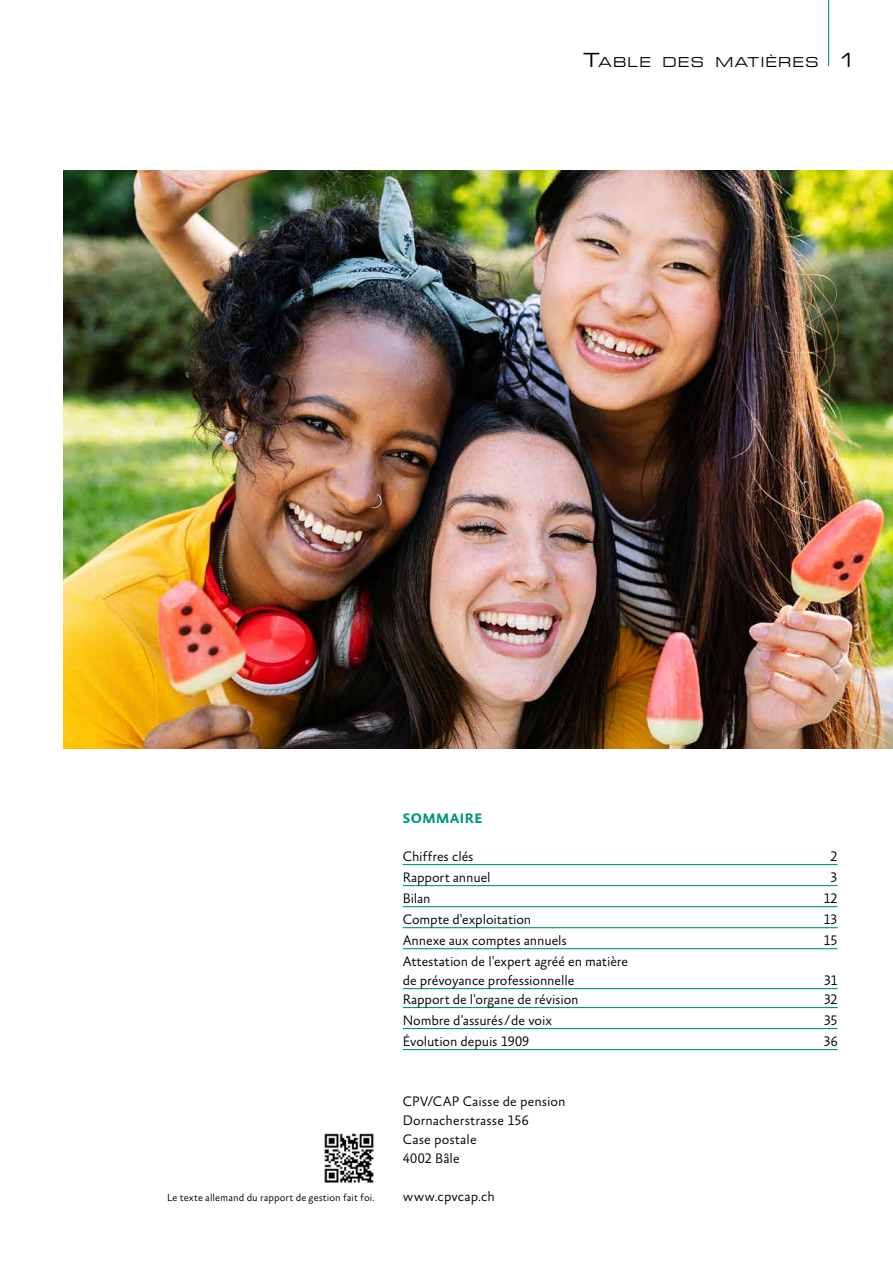
<style>
.page{position:relative;width:893px;height:1263px;background:#fff}
.page>*{position:absolute;margin:0;border:0;box-sizing:border-box;transform-origin:0 0}
.t1{font:300 13.95px/18.9px "Absara Sans TF";letter-spacing:-.005em;color:#000}
.t2{font:700 13.95px "Absara Sans TF";letter-spacing:.03em;color:#009778}
.t3{font:expanded 13.65px "Square 721 BT";letter-spacing:.09em;color:#000}
.t4{font:300 10.5px "Absara Sans TF";letter-spacing:.005em;color:#000}
.s1{font-size:19.5px}
</style>
<div class="page">
<hr style="left:828px;top:0;width:1px;height:66px;background:#009778">
<hr style="left:403px;top:864px;width:435px;height:1px;background:#009778">
<hr style="left:403px;top:885px;width:435px;height:1px;background:#009778">
<hr style="left:403px;top:906px;width:435px;height:1px;background:#009778">
<hr style="left:403px;top:927px;width:435px;height:1px;background:#009778">
<hr style="left:403px;top:948px;width:435px;height:1px;background:#009778">
<hr style="left:403px;top:988px;width:435px;height:1px;background:#009778">
<hr style="left:403px;top:1007px;width:435px;height:1px;background:#009778">
<hr style="left:403px;top:1028px;width:435px;height:1px;background:#009778">
<hr style="left:403px;top:1049px;width:435px;height:1px;background:#009778">
<img style="left:324px;top:1133px;width:50px;height:50px">
<img style="left:64px;top:170px;width:829px;height:578px">
<p class="t3" style="left:583px;top:53px;width:275px"><span class="s1">T</span>ABLE DES MATIÈRES <span class="s1">1</span></p>
<p class="t2" style="left:403px;top:811px;width:81px">SOMMAIRE</p>
<p class="t1" style="left:403px;top:848px;width:72px">Chiffres clés</p>
<p class="t1" style="left:831px;top:848px;width:9px">2</p>
<p class="t1" style="left:403px;top:869px;width:89px">Rapport annuel</p>
<p class="t1" style="left:831px;top:869px;width:9px">3</p>
<p class="t1" style="left:403px;top:890px;width:29px">Bilan</p>
<p class="t1" style="left:823px;top:890px;width:16px">12</p>
<p class="t1" style="left:403px;top:911px;width:130px">Compte d'exploitation</p>
<p class="t1" style="left:823px;top:911px;width:16px">13</p>
<p class="t1" style="left:403px;top:932px;width:166px">Annexe aux comptes annuels</p>
<p class="t1" style="left:824px;top:932px;width:16px">15</p>
<p class="t1" style="left:403px;top:953px;width:227px">Attestation de l'expert agréé en matière de prévoyance professionnelle</p>
<p class="t1" style="left:824px;top:972px;width:15px">31</p>
<p class="t1" style="left:403px;top:990px;width:177px">Rapport de l'organe de révision</p>
<p class="t1" style="left:824px;top:990px;width:15px">32</p>
<p class="t1" style="left:403px;top:1011px;width:151px">Nombre d'assurés/de voix</p>
<p class="t1" style="left:824px;top:1011px;width:15px">35</p>
<p class="t1" style="left:403px;top:1032px;width:128px">Évolution depuis 1909</p>
<p class="t1" style="left:824px;top:1032px;width:16px">36</p>
<p class="t1" style="left:403px;top:1093px;width:164px">CPV/CAP Caisse de pension<br>Dornacherstrasse 156<br>Case postale<br>4002 Bâle</p>
<p class="t4" style="left:167px;top:1192px;width:209px">Le texte allemand du rapport de gestion fait foi.</p>
<p class="t1" style="left:403px;top:1187px;width:94px">www.cpvcap.ch</p>
</div>
